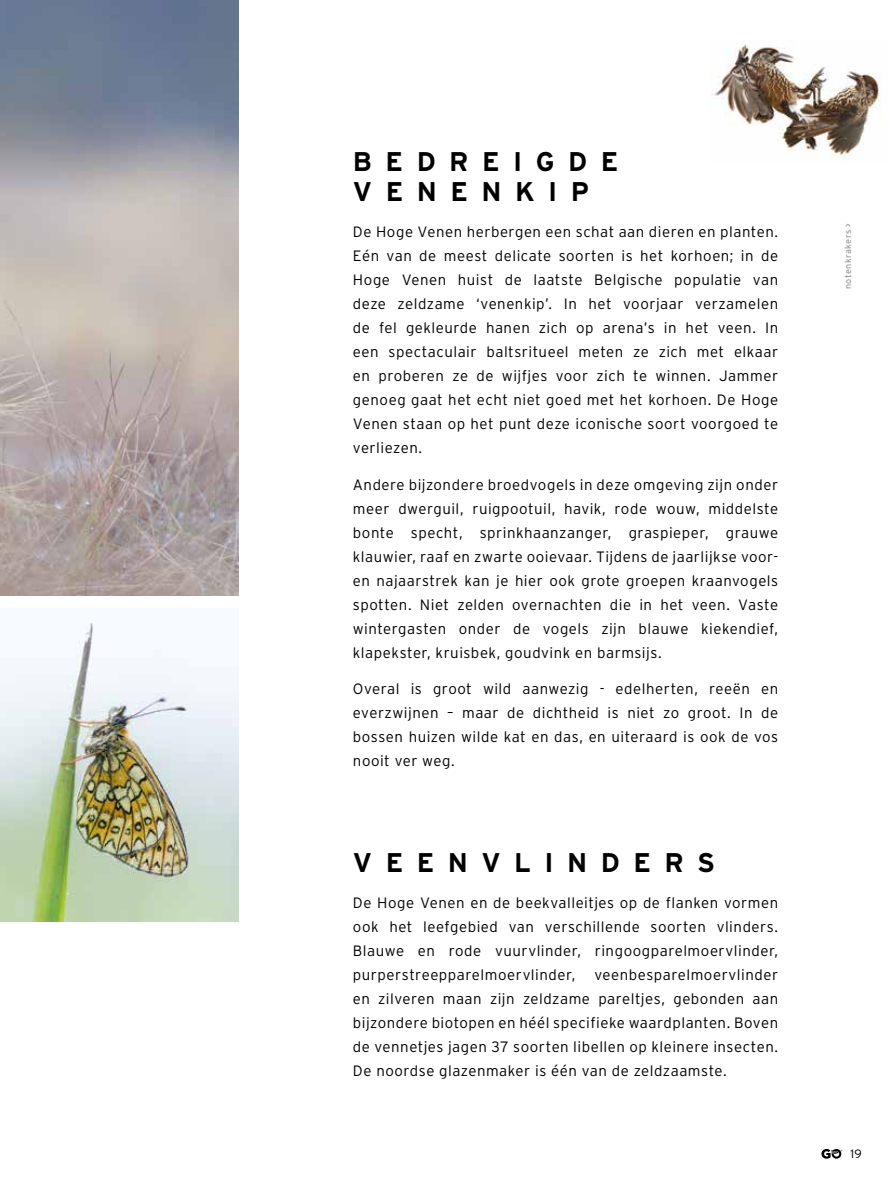
<style>
.page{position:relative;width:893px;height:1191px;background:#fff}
.page>*{position:absolute;margin:0;border:0;box-sizing:border-box;transform-origin:0 0}
.t1{font:700 27px/30px "Interstate";letter-spacing:.5em;color:#000}
.t2{font:300 15px/24px "Interstate";letter-spacing:.035em;color:#000;text-align:justify}
.t3{font:300 12px "Interstate";color:#000}
.t4{font:9px "Interstate";letter-spacing:.04em;color:#9d9d9c}
</style>
<div class="page">
<img style="left:0;top:623px;width:238px;height:298px">
<img style="left:0;top:0;width:238px;height:595px">
<img style="left:710px;top:40px;width:171px;height:120px">
<svg style="left:821px;top:1149px;width:22px;height:9px"></svg>
<h1 class="t1" style="left:353px;top:147px;width:267px">BEDREIGDE<br>VENENKIP</h1>
<p class="t2" style="left:353px;top:220px;width:427px">De Hoge Venen herbergen een schat aan dieren en planten.<br>Eén van de meest delicate soorten is het korhoen; in de Hoge Venen huist de laatste Belgische populatie van deze zeldzame ‘venenkip’. In het voorjaar verzamelen de fel gekleurde hanen zich op arena’s in het veen. In een spectaculair baltsritueel meten ze zich met elkaar en proberen ze de wijfjes voor zich te winnen. Jammer genoeg gaat het echt niet goed met het korhoen. De Hoge Venen staan op het punt deze iconische soort voorgoed te verliezen.</p>
<p class="t2" style="left:353px;top:472px;width:427px">Andere bijzondere broedvogels in deze omgeving zijn onder meer dwerguil, ruigpootuil, havik, rode wouw, middelste bonte specht, sprinkhaanzanger, graspieper, grauwe klauwier, raaf en zwarte ooievaar. Tijdens de jaarlijkse voor&shy;en najaarstrek kan je hier ook grote groepen kraanvogels spotten. Niet zelden overnachten die in het veen. Vaste wintergasten onder de vogels zijn blauwe kiekendief, klapekster, kruisbek, goudvink en barmsijs.</p>
<p class="t2" style="left:353px;top:676px;width:427px">Overal is groot wild aanwezig - edelherten, reeën en everzwijnen – maar de dichtheid is niet zo groot. In de bossen huizen wilde kat en das, en uiteraard is ook de vos nooit ver weg.</p>
<h1 class="t1" style="left:353px;top:847px;width:364px">VEENVLINDERS</h1>
<p class="t2" style="left:353px;top:890px;width:427px">De Hoge Venen en de beekvalleitjes op de flanken vormen ook het leefgebied van verschillende soorten vlinders.<br>Blauwe en rode vuurvlinder, ringoogparelmoervlinder, purperstreepparelmoervlinder,</p>
<p class="t2" style="left:353px;top:962px;width:427px;text-indent:241px">veenbesparelmoervlinder en zilveren maan zijn zeldzame pareltjes, gebonden aan bijzondere biotopen en héél specifieke waardplanten. Boven de vennetjes jagen 37 soorten libellen op kleinere insecten.<br>De noordse glazenmaker is één van de zeldzaamste.</p>
<p class="t4" style="left:843px;top:289px;width:68px;rotate:-90deg">notenkrakers &gt;</p>
<p class="t3" style="left:850px;top:1147px;width:13px">19</p>
</div>
